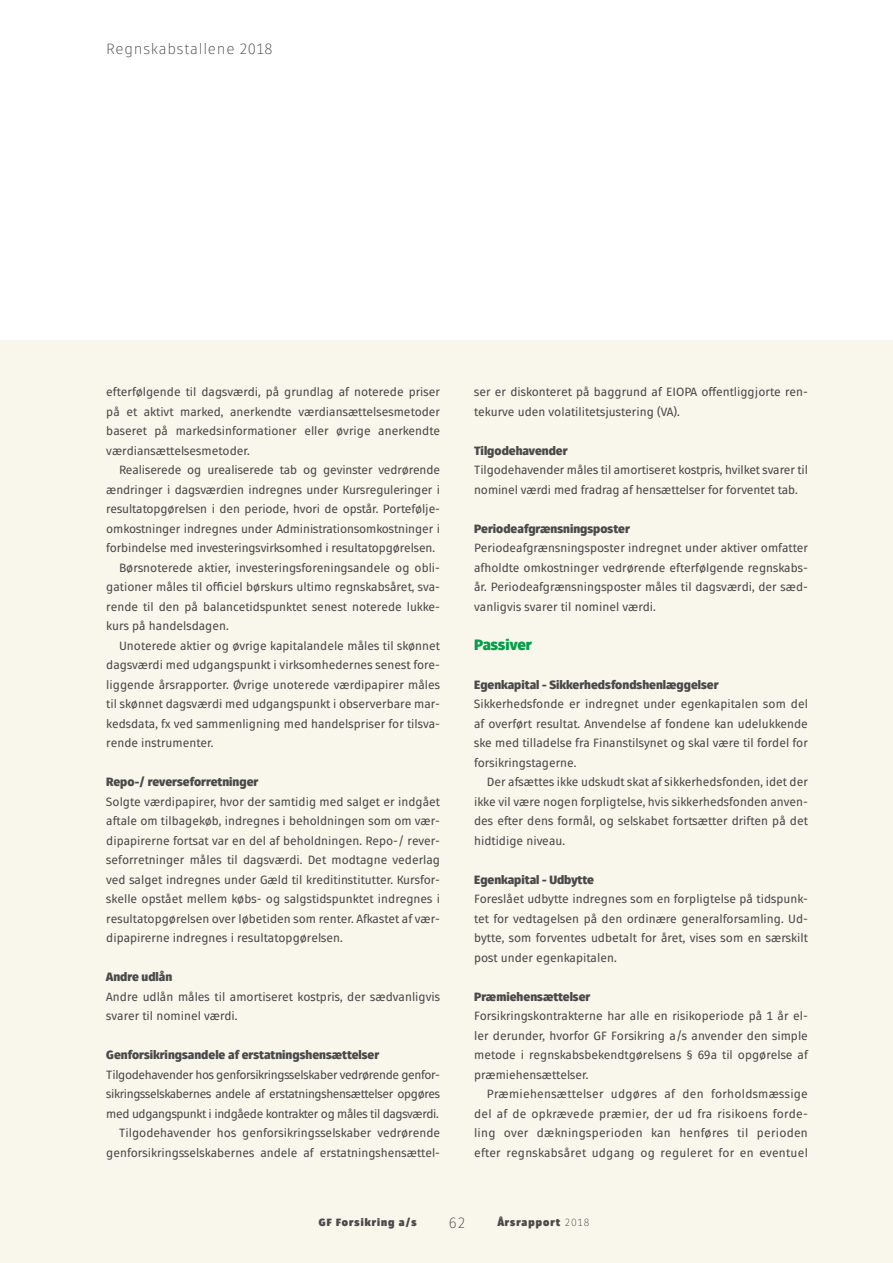
<style>
.page{position:relative;width:893px;height:1263px;background:#fff}
.page>*{position:absolute;margin:0;border:0;box-sizing:border-box;transform-origin:0 0}
.t1{font:300 15px "Fuse V.2 Display";letter-spacing:.05em;color:#4a4a49}
.t2{font:900 15px "Fuse V.2 Display";color:#009f48}
.t3{font:12px/19.5px "Fuse V.2 Display";color:#4a4a49;text-align:justify}
.t4{font:12px/19.5px "Fuse V.2 Display";letter-spacing:-.03em;color:#4a4a49;text-align:right}
.t5{font:900 12px "Fuse V.2 Display";color:#4a4a49}
.t6{font:900 10.5px "Fuse V.2 Display";letter-spacing:.1em;color:#4a4a49}
.s1{font-weight:300}
</style>
<div class="page">
<div style="left:0;top:340px;width:893px;height:923px;background:#f9f6ec"></div>
<p class="t1" style="left:106px;top:40px;width:168px">Regnskabstallene 2018</p>
<p class="t3" style="left:106px;top:382px;width:335px">efterfølgende til dagsværdi, på grundlag af noterede priser på et aktivt marked, anerkendte værdiansættelsesmetoder baseret på markedsinformationer eller øvrige anerkendte værdiansættelsesmetoder.</p>
<p class="t3" style="left:119px;top:460px;width:323px">Realiserede og urealiserede tab og gevinster vedrørende</p>
<p class="t3" style="left:106px;top:480px;width:335px">ændringer i dagsværdien indregnes under Kursreguleringer i</p>
<p class="t3" style="left:106px;top:499px;width:335px">resultatopgørelsen i den periode, hvori de opstår. Portefølje-</p>
<p class="t3" style="left:106px;top:519px;width:335px">omkostninger indregnes under Administrationsomkostninger i</p>
<p class="t3" style="left:106px;top:538px;width:330px">forbindelse med investeringsvirksomhed i resultatopgørelsen.</p>
<p class="t3" style="left:119px;top:558px;width:323px">Børsnoterede aktier, investeringsforeningsandele og obli-</p>
<p class="t3" style="left:106px;top:577px;width:335px">gationer måles til officiel børskurs ultimo regnskabsåret, sva-</p>
<p class="t3" style="left:106px;top:597px;width:335px">rende til den på balancetidspunktet senest noterede lukke-</p>
<p class="t3" style="left:106px;top:616px;width:124px">kurs på handelsdagen.</p>
<p class="t3" style="left:119px;top:636px;width:323px">Unoterede aktier og øvrige kapitalandele måles til skønnet</p>
<p class="t3" style="left:106px;top:655px;width:335px">dagsværdi med udgangspunkt i virksomhedernes senest fore-</p>
<p class="t3" style="left:106px;top:675px;width:335px">liggende årsrapporter. Øvrige unoterede værdipapirer måles</p>
<p class="t3" style="left:106px;top:694px;width:335px">til skønnet dagsværdi med udgangspunkt i observerbare mar-</p>
<p class="t3" style="left:106px;top:714px;width:335px">kedsdata, fx ved sammenligning med handelspriser for tilsva-</p>
<p class="t3" style="left:106px;top:733px;width:109px">rende instrumenter.</p>
<p class="t5" style="left:106px;top:774px;width:154px">Repo-/ reverseforretninger</p>
<p class="t3" style="left:106px;top:792px;width:335px">Solgte værdipapirer, hvor der samtidig med salget er indgået aftale om tilbagekøb, indregnes i beholdningen som om vær&shy;dipapirerne fortsat var en del af beholdningen. Repo-/ rever&shy;seforretninger måles til dagsværdi. Det modtagne vederlag ved salget indregnes under Gæld til kreditinstitutter. Kursfor&shy;skelle opstået mellem købs- og salgstidspunktet indregnes i resultatopgørelsen over løbetiden som renter. Afkastet af vær&shy;dipapirerne indregnes i resultatopgørelsen.</p>
<p class="t5" style="left:106px;top:969px;width:67px">Andre udlån</p>
<p class="t3" style="left:106px;top:987px;width:335px">Andre udlån måles til amortiseret kostpris, der sædvanligvis svarer til nominel værdi.</p>
<p class="t5" style="left:106px;top:1047px;width:275px">Genforsikringsandele af erstatningshensættelser</p>
<p class="t4" style="left:106px;top:1065px;width:335px">Tilgodehavender hos genforsikringsselskaber vedrørende genfor&shy;sikringsselskabernes andele af erstatningshensættelser opgøres med udgangspunkt i indgåede kontrakter og måles til dagsværdi.<br>Tilgodehavender hos genforsikringsselskaber vedrørende genforsikringsselskabernes andele af erstatningshensættel-</p>
<p class="t3" style="left:474px;top:382px;width:335px">ser er diskonteret på baggrund af EIOPA offentliggjorte ren&shy;tekurve uden volatilitetsjustering (VA).</p>
<p class="t5" style="left:474px;top:442px;width:95px">Tilgodehavender</p>
<p class="t3" style="left:474px;top:460px;width:335px">Tilgodehavender måles til amortiseret kostpris, hvilket svarer til nominel værdi med fradrag af hensættelser for forventet tab.</p>
<p class="t5" style="left:474px;top:520px;width:157px">Periodeafgrænsningsposter</p>
<p class="t3" style="left:474px;top:538px;width:335px">Periodeafgrænsningsposter indregnet under aktiver omfatter afholdte omkostninger vedrørende efterfølgende regnskabs&shy;år. Periodeafgrænsningsposter måles til dagsværdi, der sæd&shy;vanligvis svarer til nominel værdi.</p>
<p class="t2" style="left:474px;top:634px;width:59px">Passiver</p>
<p class="t5" style="left:474px;top:676px;width:246px">Egenkapital - Sikkerhedsfondshenlæggelser</p>
<p class="t3" style="left:474px;top:694px;width:335px">Sikkerhedsfonde er indregnet under egenkapitalen som del af overført resultat. Anvendelse af fondene kan udelukkende ske med tilladelse fra Finanstilsynet og skal være til fordel for forsikringstagerne.</p>
<p class="t3" style="left:474px;top:772px;width:335px;text-indent:13px">Der afsættes ikke udskudt skat af sikkerhedsfonden, idet der ikke vil være nogen forpligtelse, hvis sikkerhedsfonden anven&shy;des efter dens formål, og selskabet fortsætter driften på det hidtidige niveau.</p>
<p class="t5" style="left:474px;top:871px;width:121px">Egenkapital - Udbytte</p>
<p class="t3" style="left:474px;top:889px;width:335px">Foreslået udbytte indregnes som en forpligtelse på tidspunk&shy;tet for vedtagelsen på den ordinære generalforsamling. Ud&shy;bytte, som forventes udbetalt for året, vises som en særskilt post under egenkapitalen.</p>
<p class="t5" style="left:474px;top:988px;width:118px">Præmiehensættelser</p>
<p class="t3" style="left:474px;top:1006px;width:335px">Forsikringskontrakterne har alle en risikoperiode på 1 år el&shy;ler derunder, hvorfor GF Forsikring a/s anvender den simple metode i regnskabsbekendtgørelsens § 69a til opgørelse af præmiehensættelser.</p>
<p class="t3" style="left:474px;top:1084px;width:335px;text-indent:13px">Præmiehensættelser udgøres af den forholdsmæssige del af de opkrævede præmier, der ud fra risikoens forde&shy;ling over dækningsperioden kan henføres til perioden efter regnskabsåret udgang og reguleret for en eventuel</p>
<p class="t6" style="left:319px;top:1215px;width:99px">GF Forsikring a/s</p>
<p class="t1" style="left:449px;top:1214px;width:18px">62</p>
<p class="t6" style="left:498px;top:1215px;width:93px">Årsrapport <span class="s1">2018</span></p>
</div>
